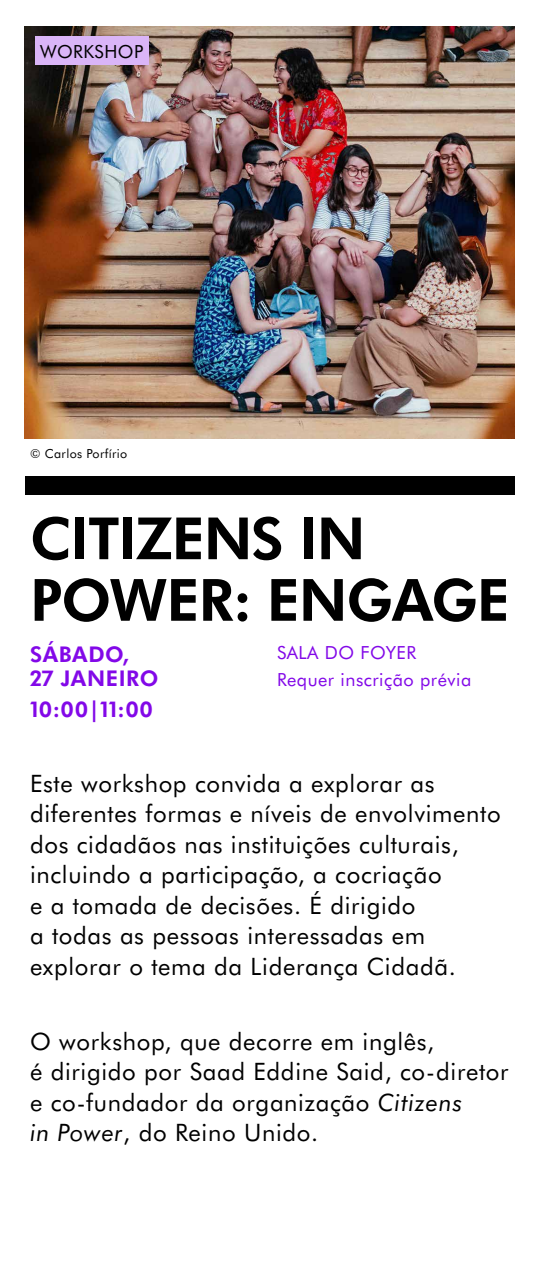
<style>
.page{position:relative;width:540px;height:1266px;background:#fff}
.page>*{position:absolute;margin:0;border:0;box-sizing:border-box;transform-origin:0 0}
.t1{font:700 58.25px/61.5px "Futura BT";letter-spacing:-.02em;color:#000}
.t2{font:24px/30.5px "Futura BT";letter-spacing:.025em;color:#000}
.t3{font:700 21.7px/24.1px "Futura BT";letter-spacing:.025em;color:#8208e8}
.t4{font:18.1px "Futura BT";letter-spacing:.025em;color:#8208e8}
.t5{font:18.1px "Futura BT";letter-spacing:.025em;color:#000}
.t6{font:12.5px "Futura BT";letter-spacing:.025em;color:#000}
.s1{font-style:italic}
</style>
<div class="page">
<div style="left:25px;top:476px;width:490px;height:19px;background:#000"></div>
<img style="left:25px;top:26px;width:490px;height:412px">
<div style="left:35px;top:36px;width:113px;height:29px;background:#dab5f8"></div>
<p class="t5" style="left:40px;top:40px;width:105px">WORKSHOP</p>
<p class="t6" style="left:30px;top:446px;width:99px">© Carlos Porfírio</p>
<h1 class="t1" style="left:30px;top:506px;width:482px">CITIZENS IN<br>POWER: ENGAGE</h1>
<p class="t3" style="left:30px;top:641px;width:130px">SÁBADO,<br>27 JANEIRO</p>
<p class="t3" style="left:30px;top:696px;width:125px">10:00|11:00</p>
<p class="t4" style="left:277px;top:641px;width:141px">SALA DO FOYER</p>
<p class="t4" style="left:277px;top:667px;width:196px">Requer inscrição prévia</p>
<p class="t2" style="left:30px;top:768px;width:472px">Este workshop convida a explorar as diferentes formas e níveis de envolvimento dos cidadãos nas instituições culturais, incluindo a participação, a cocriação<br>e a tomada de decisões. É dirigido<br>a todas as pessoas interessadas em explorar o tema da Liderança Cidadã.</p>
<p class="t2" style="left:30px;top:1025px;width:480px">O workshop, que decorre em inglês,<br>é dirigido por Saad Eddine Said, co-diretor e co-fundador da organização <span class="s1">Citizens<br>in Power</span>, do Reino Unido.</p>
</div>
